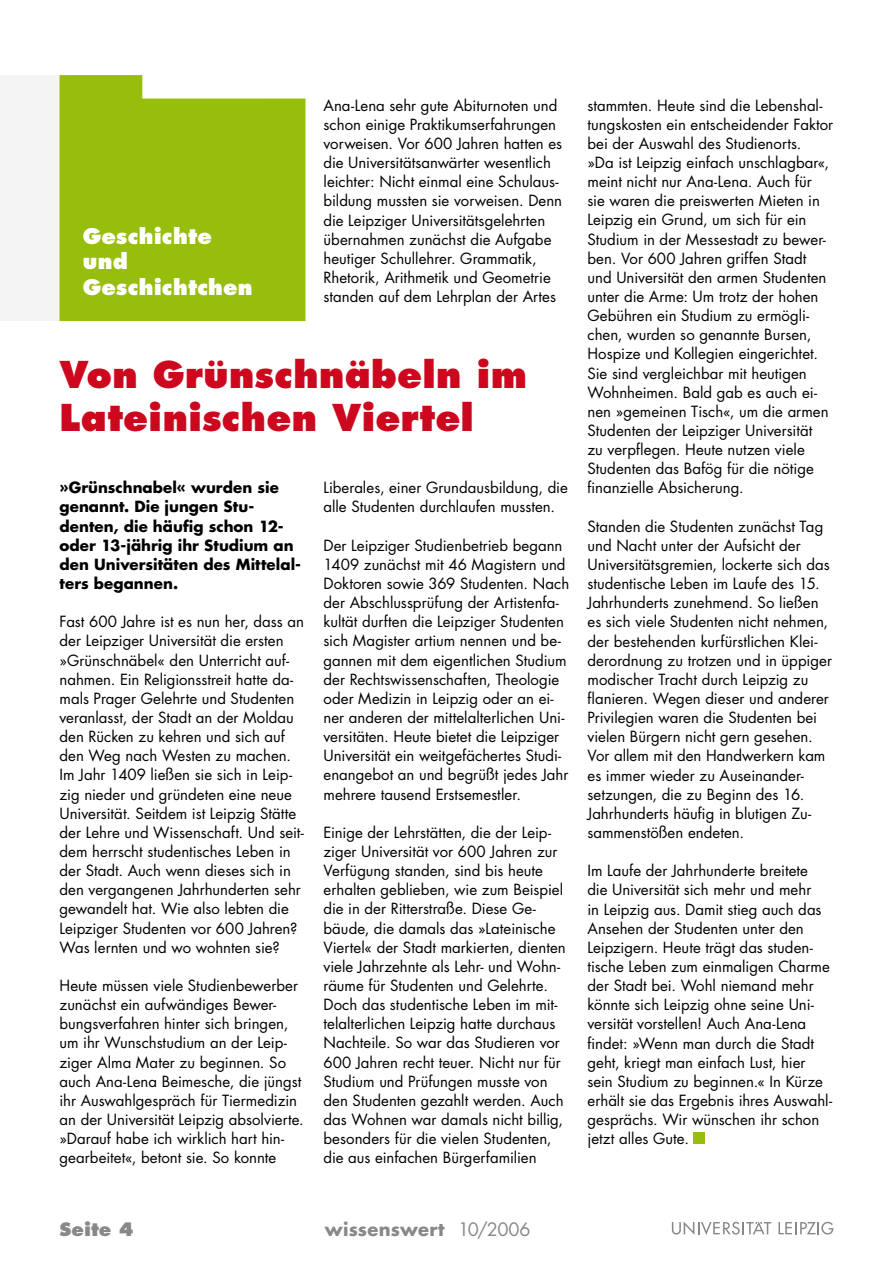
<style>
.page{position:relative;width:893px;height:1263px;background:#fff}
.page>*{position:absolute;margin:0;border:0;box-sizing:border-box;transform-origin:0 0}
.t1{font:800 36px/43.2px "Futura";letter-spacing:.005em;color:#cc071e}
.t2{font:800 21px/25.2px "Futura";letter-spacing:.01em;color:#fff}
.t3{font:700 18px "Futura";letter-spacing:.015em;color:#878889}
.t4{font:800 18px "Futura";color:#878889}
.t5{font:15px/19.2px "Futura";color:#000}
.t6{font:700 15px/19.2px "Futura";letter-spacing:.005em;color:#000}
.s1{font-style:inherit}
.s2{font-weight:400}
</style>
<div class="page">
<svg style="left:778px;top:1222px;width:55px;height:12px"></svg>
<svg style="left:672px;top:1221px;width:99px;height:14px"></svg>
<div style="left:0;top:75px;width:132px;height:246px;background:#f4f4f5"></div>
<div style="left:694px;top:1133px;width:11px;height:11px;background:#97be0d"></div>
<div style="left:60px;top:75px;width:245px;height:246px;background:#97be0d"></div>
<h2 class="t2" style="left:83px;top:224px;width:171px">Geschichte und<br>Geschicht<span class="s1">ch</span>en</h2>
<p class="t5" style="left:323px;top:95px;width:240px">Ana-Lena sehr gute Abiturnoten und schon einige Praktikumserfahrungen vorweisen. Vor 600 Jahren hatten es die Universitätsanwärter wesentlich leichter: Nicht einmal eine Schulaus&shy;bildung mussten sie vorweisen. Denn die Leipziger Universitätsgelehrten übernahmen zunächst die Aufgabe heutiger Schullehrer. Grammatik, Rhetorik, Arithmetik und Geometrie standen auf dem Lehrplan der Artes</p>
<h1 class="t1" style="left:60px;top:353px;width:469px">Von Grünschnäbeln im<br>Lateinischen Viertel</h1>
<p class="t6" style="left:60px;top:478px;width:243px">»Grünschnabel« wurden sie genannt. Die jungen Stu&shy;denten, die häufig schon 12- oder 13-jährig ihr Studium an den Universitäten des Mittelal&shy;ters begannen.</p>
<p class="t5" style="left:60px;top:612px;width:246px">Fast 600 Jahre ist es nun her, dass an der Leipziger Universität die ersten »Grünschnäbel« den Unterricht auf&shy;nahmen. Ein Religionsstreit hatte da&shy;mals Prager Gelehrte und Studenten veranlasst, der Stadt an der Moldau den Rücken zu kehren und sich auf den Weg nach Westen zu machen.<br>Im Jahr 1409 ließen sie sich in Leip&shy;zig nieder und gründeten eine neue Universität. Seitdem ist Leipzig Stätte der Lehre und Wissenschaft. Und seit&shy;dem herrscht studentisches Leben in der Stadt. Auch wenn dieses sich in den vergangenen Jahrhunderten sehr gewandelt hat. Wie also lebten die Leipziger Studenten vor 600 Jahren?<br>Was lernten und wo wohnten sie?</p>
<p class="t5" style="left:60px;top:976px;width:246px">Heute müssen viele Studienbewerber zunächst ein aufwändiges Bewer&shy;bungsverfahren hinter sich bringen, um ihr Wunschstudium an der Leip&shy;ziger Alma Mater zu beginnen. So auch Ana-Lena Beimesche, die jüngst ihr Auswahlgespräch für Tiermedizin an der Universität Leipzig absolvierte. »Darauf habe ich wirklich hart hin&shy;gearbeitet«, betont sie. So konnte</p>
<p class="t5" style="left:323px;top:478px;width:246px">Liberales, einer Grundausbildung, die alle Studenten durchlaufen mussten.</p>
<p class="t5" style="left:323px;top:535px;width:247px">Der Leipziger Studienbetrieb begann 1409 zunächst mit 46 Magistern und Doktoren sowie 369 Studenten. Nach der Abschlussprüfung der Artistenfa&shy;kultät durften die Leipziger Studenten sich Magister artium nennen und be&shy;gannen mit dem eigentlichen Studium der Rechtswissenschaften, Theologie oder Medizin in Leipzig oder an ei&shy;ner anderen der mittelalterlichen Uni&shy;versitäten. Heute bietet die Leipziger Universität ein weitgefächertes Studi&shy;enangebot an und begrüßt jedes Jahr mehrere tausend Erstsemestler.</p>
<p class="t5" style="left:323px;top:822px;width:244px">Einige der Lehrstätten, die der Leip&shy;ziger Universität vor 600 Jahren zur Verfügung standen, sind bis heute erhalten geblieben, wie zum Beispiel die in der Ritterstraße. Diese Ge&shy;bäude, die damals das »Lateinische Viertel« der Stadt markierten, dienten viele Jahrzehnte als Lehr- und Wohn&shy;räume für Studenten und Gelehrte.<br>Doch das studentische Leben im mit&shy;telalterlichen Leipzig hatte durchaus Nachteile. So war das Studieren vor 600 Jahren recht teuer. Nicht nur für Studium und Prüfungen musste von den Studenten gezahlt werden. Auch das Wohnen war damals nicht billig, besonders für die vielen Studenten, die aus einfachen Bürgerfamilien</p>
<p class="t5" style="left:587px;top:95px;width:247px">stammten. Heute sind die Lebenshal&shy;tungskosten ein entscheidender Faktor bei der Auswahl des Studienorts.<br>»Da ist Leipzig einfach unschlagbar«, meint nicht nur Ana-Lena. Auch für<br>sie waren die preiswerten Mieten in Leipzig ein Grund, um sich für ein Studium in der Messestadt zu bewer&shy;ben. Vor 600 Jahren griffen Stadt und Universität den armen Studenten unter die Arme: Um trotz der hohen Gebühren ein Studium zu ermögli&shy;chen, wurden so genannte Bursen, Hospize und Kollegien eingerichtet.<br>Sie sind vergleichbar mit heutigen Wohnheimen. Bald gab es auch ei&shy;nen »gemeinen Tisch«, um die armen Studenten der Leipziger Universität<br>zu verpflegen. Heute nutzen viele Studenten das Bafög für die nötige finanzielle Absicherung.</p>
<p class="t5" style="left:587px;top:516px;width:246px">Standen die Studenten zunächst Tag und Nacht unter der Aufsicht der Universitätsgremien, lockerte sich das studentische Leben im Laufe des 15.<br>Jahrhunderts zunehmend. So ließen es sich viele Studenten nicht nehmen, der bestehenden kurfürstlichen Klei&shy;derordnung zu trotzen und in üppiger modischer Tracht durch Leipzig zu flanieren. Wegen dieser und anderer Privilegien waren die Studenten bei vielen Bürgern nicht gern gesehen.<br>Vor allem mit den Handwerkern kam es immer wieder zu Auseinander&shy;setzungen, die zu Beginn des 16.<br>Jahrhunderts häufig in blutigen Zu&shy;sammenstößen endeten.</p>
<p class="t5" style="left:587px;top:861px;width:246px">Im Laufe der Jahrhunderte breitete<br>die Universität sich mehr und mehr<br>in Leipzig aus. Damit stieg auch das Ansehen der Studenten unter den Leipzigern. Heute trägt das studen&shy;tische Leben zum einmaligen Charme der Stadt bei. Wohl niemand mehr könnte sich Leipzig ohne seine Uni&shy;versität vorstellen! Auch Ana-Lena findet: »Wenn man durch die Stadt geht, kriegt man einfach Lust, hier sein Studium zu beginnen.« In Kürze erhält sie das Ergebnis ihres Auswahl&shy;gesprächs. Wir wünschen ihr schon jetzt alles Gute.</p>
<p class="t4" style="left:60px;top:1218px;width:53px">Seite</p>
<p class="t3" style="left:325px;top:1216px;width:207px">wissenswert <span class="s2">10/2006</span></p>
</div>
